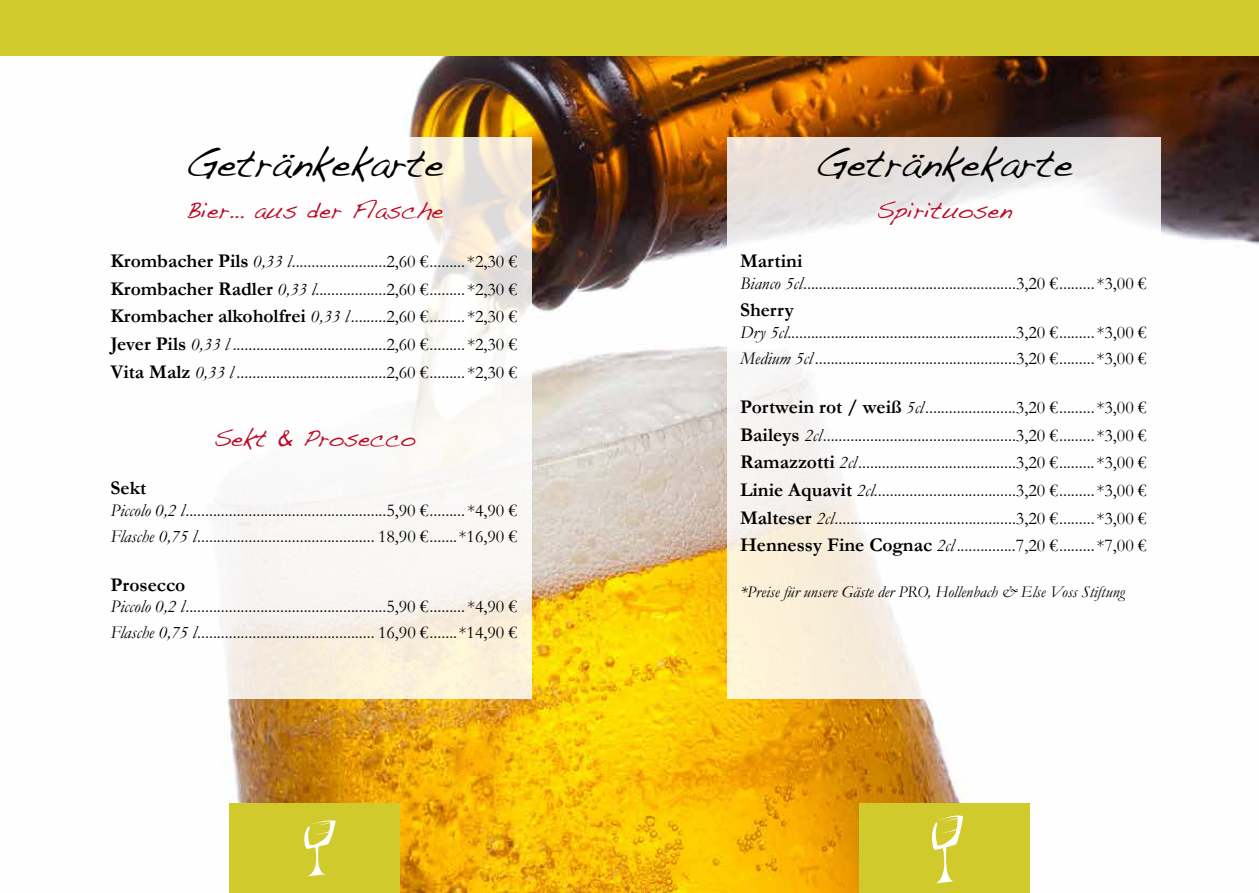
<style>
.page{position:relative;width:1259px;height:893px;background:#fff}
.page>*{position:absolute;margin:0;border:0;box-sizing:border-box;transform-origin:0 0}
.t1{font:39px "Handwriting Dakota";color:#000}
.t2{font:24px "Handwriting Dakota";color:#bd0a26}
.t3{font:700 19.5px "Garamond";color:#000}
.t4{font:18px/27.6px "Garamond";color:#000}
.t5{font:italic 16.5px "Garamond";color:#000}
.s1{font-weight:700;font-size:19.5px}
.s2{font-style:italic}
</style>
<div class="page">
<img style="left:0;top:55px;width:1259px;height:838px">
<svg style="left:98px;top:137px;width:433px;height:561px"></svg>
<svg style="left:727px;top:137px;width:434px;height:561px"></svg>
<div style="left:230px;top:804px;width:170px;height:89px;background:#d1ca2c"></div>
<div style="left:859px;top:804px;width:170px;height:89px;background:#d1ca2c"></div>
<div style="left:0;top:0;width:1259px;height:55px;background:#d1ca2c"></div>
<svg style="left:304px;top:820px;width:32px;height:57px"></svg>
<svg style="left:932px;top:815px;width:31px;height:69px"></svg>
<h1 class="t1" style="left:186px;top:140px;width:260px">Getränkekarte</h1>
<h2 class="t2" style="left:186px;top:196px;width:259px">Bier… aus der Flasche</h2>
<p class="t4" style="left:111px;top:247px;width:408px;text-align:justify"><span class="s1">Krombacher Pils</span> <span class="s2">0,33 l</span>........................2,60 €......... *2,30 € <span class="s1">Krombacher Radler</span> <span class="s2">0,33 l</span>..................2,60 €......... *2,30 € <span class="s1">Krombacher alkoholfrei</span> <span class="s2">0,33 l</span> .........2,60 €......... *2,30 € <span class="s1">Jever Pils</span> <span class="s2">0,33 l</span> .......................................2,60 €......... *2,30 € <span class="s1">Vita Malz</span> <span class="s2">0,33 l</span> ......................................2,60 €......... *2,30 €</p>
<h2 class="t2" style="left:214px;top:423px;width:203px">Sekt &amp; Prosecco</h2>
<p class="t3" style="left:111px;top:476px;width:37px">Sekt</p>
<p class="t4" style="left:111px;top:497px;width:408px;line-height:25.8px"><span class="s2">Piccolo 0,2 l</span>...................................................5,90 €......... *4,90 €<br><span class="s2">Flasche 0,75 l</span>............................................. 18,90 €.......*16,90 €</p>
<p class="t3" style="left:111px;top:573px;width:76px">Prosecco</p>
<p class="t4" style="left:111px;top:594px;width:408px;line-height:25.8px"><span class="s2">Piccolo 0,2 l</span>...................................................5,90 €......... *4,90 €<br><span class="s2">Flasche 0,75 l</span>............................................. 16,90 €.......*14,90 €</p>
<h1 class="t1" style="left:815px;top:140px;width:260px">Getränkekarte</h1>
<h2 class="t2" style="left:876px;top:196px;width:137px">Spirituosen</h2>
<p class="t3" style="left:740px;top:249px;width:64px">Martini</p>
<p class="t4" style="left:740px;top:269px;width:408px"><span class="s2">Bianco 5cl</span>......................................................3,20 €......... *3,00 €</p>
<p class="t3" style="left:740px;top:298px;width:55px">Sherry</p>
<p class="t4" style="left:740px;top:319px;width:408px;line-height:25.8px"><span class="s2">Dry 5cl</span>..........................................................3,20 €......... *3,00 €<br><span class="s2">Medium 5cl</span> ...................................................3,20 €......... *3,00 €</p>
<p class="t4" style="left:740px;top:393px;width:408px;text-align:justify"><span class="s1">Portwein rot / weiß</span> <span class="s2">5cl</span>.......................3,20 €......... *3,00 € <span class="s1">Baileys</span> <span class="s2">2cl</span>.................................................3,20 €......... *3,00 € <span class="s1">Ramazzotti</span> <span class="s2">2cl</span>........................................3,20 €......... *3,00 € <span class="s1">Linie Aquavit</span> <span class="s2">2cl</span>....................................3,20 €......... *3,00 € <span class="s1">Malteser</span> <span class="s2">2cl</span>..............................................3,20 €......... *3,00 € <span class="s1">Hennessy Fine Cognac</span> <span class="s2">2cl</span> ...............7,20 €......... *7,00 €</p>
<p class="t5" style="left:740px;top:582px;width:386px">*Preise für unsere Gäste der PRO, Hollenbach &amp; Else Voss Stiftung</p>
</div>
